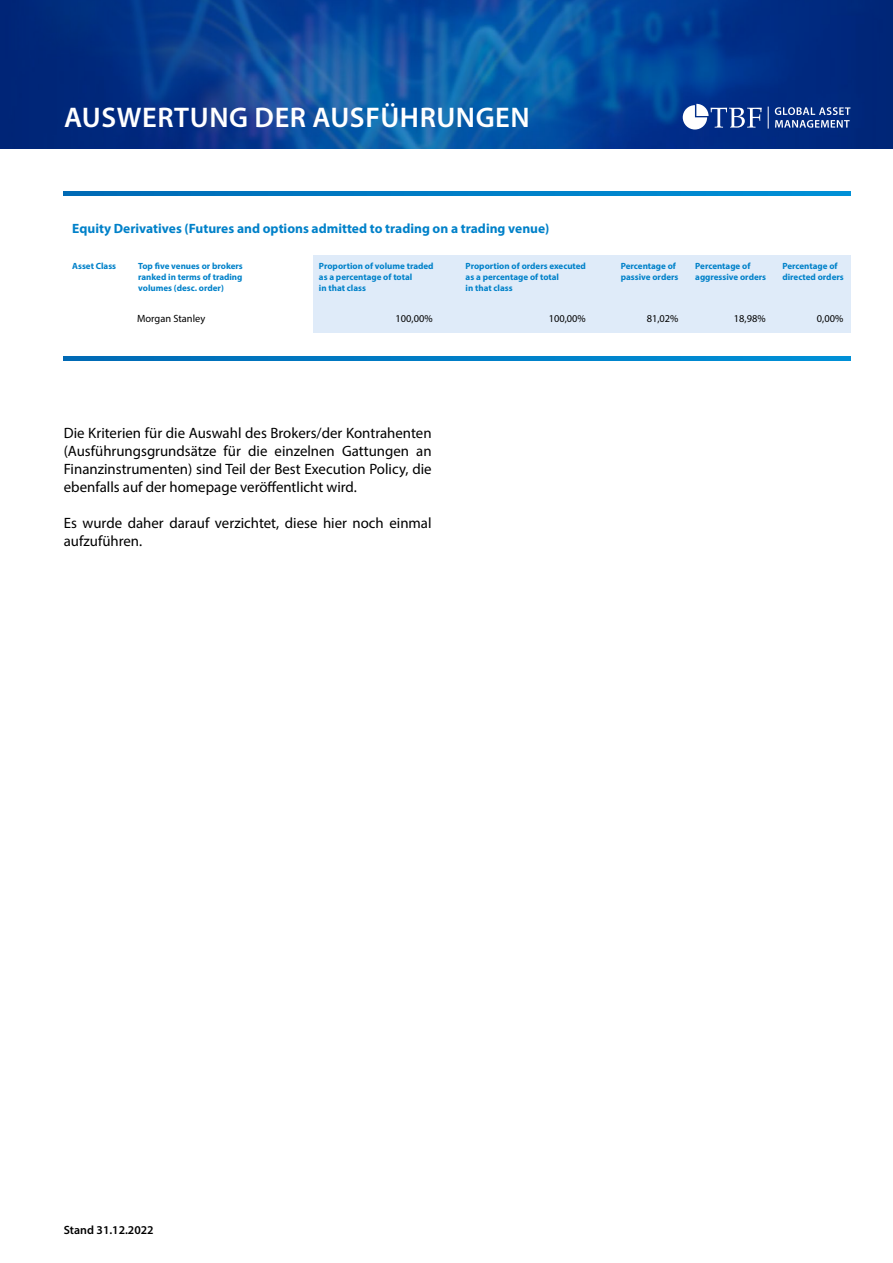
<style>
.page{position:relative;width:893px;height:1263px;background:#fff}
.page>*{position:absolute;margin:0;border:0;box-sizing:border-box;transform-origin:0 0}
.t1{font:600 28.5px "Myriad Pro";letter-spacing:.02em;color:#fff}
.t2{font:15px/18px "Myriad Pro";color:#000;text-align:justify}
.t3{font:700 13.5px "Myriad Pro";color:#0081c9}
.t4{font:600 12px "Myriad Pro";color:#000}
.t5{font:10.5px "Myriad Pro";color:#000}
.t6{font:700 9px/10.8px "Myriad Pro";color:#0081c9}
</style>
<div class="page">
<svg style="left:0;top:0;width:893px;height:149px;background:#064193"></svg>
<svg style="left:775px;top:107px;width:75px;height:21px;background:#4a67a4"></svg>
<svg style="left:683px;top:104px;width:79px;height:26px"></svg>
<svg style="left:768px;top:107px;width:1px;height:22px"></svg>
<div style="left:313px;top:256px;width:537px;height:77px;background:#dfebf9"></div>
<svg style="left:64px;top:191px;width:786px;height:5px;background:#007dc6"></svg>
<svg style="left:64px;top:356px;width:786px;height:5px;background:#007dc6"></svg>
<h1 class="t1" style="left:64px;top:100px;width:467px">AUSWERTUNG DER AUSFÜHRUNGEN</h1>
<h3 class="t3" style="left:72px;top:219px;width:479px">Equity Derivatives (Futures and options admitted to trading on a trading venue)</h3>
<p class="t6" style="left:72px;top:260px;width:45px">Asset Class</p>
<p class="t6" style="left:138px;top:260px;width:106px;text-align:justify">Top five venues or brokers ranked in terms of trading volumes (desc. order)</p>
<p class="t6" style="left:621px;top:260px;width:59px">Percentage of passive orders</p>
<p class="t6" style="left:695px;top:260px;width:72px">Percentage of aggressive orders</p>
<p class="t6" style="left:782px;top:260px;width:63px">Percentage of directed orders</p>
<p class="t6" style="left:319px;top:260px;width:116px">Proportion of volume traded as a percentage of total<br>in that class</p>
<p class="t6" style="left:466px;top:260px;width:122px">Proportion of orders executed as a percentage of total<br>in that class</p>
<p class="t5" style="left:137px;top:312px;width:70px">Morgan Stanley</p>
<p class="t5" style="left:396px;top:312px;width:39px">100,00%</p>
<p class="t5" style="left:549px;top:312px;width:39px">100,00%</p>
<p class="t5" style="left:647px;top:312px;width:33px">81,02%</p>
<p class="t5" style="left:734px;top:312px;width:33px">18,98%</p>
<p class="t5" style="left:817px;top:312px;width:28px">0,00%</p>
<h2 class="t2" style="left:64px;top:423px;width:369px">Die Kriterien für die Auswahl des Brokers/der Kontrahenten (Ausführungsgrundsätze für die einzelnen Gattungen an Finanzinstrumenten) sind Teil der Best Execution Policy, die ebenfalls auf der homepage veröffentlicht wird.</h2>
<h2 class="t2" style="left:64px;top:513px;width:369px">Es wurde daher darauf verzichtet, diese hier noch einmal aufzuführen.</h2>
<h3 class="t4" style="left:64px;top:1222px;width:91px">Stand 31.12.2022</h3>
</div>
